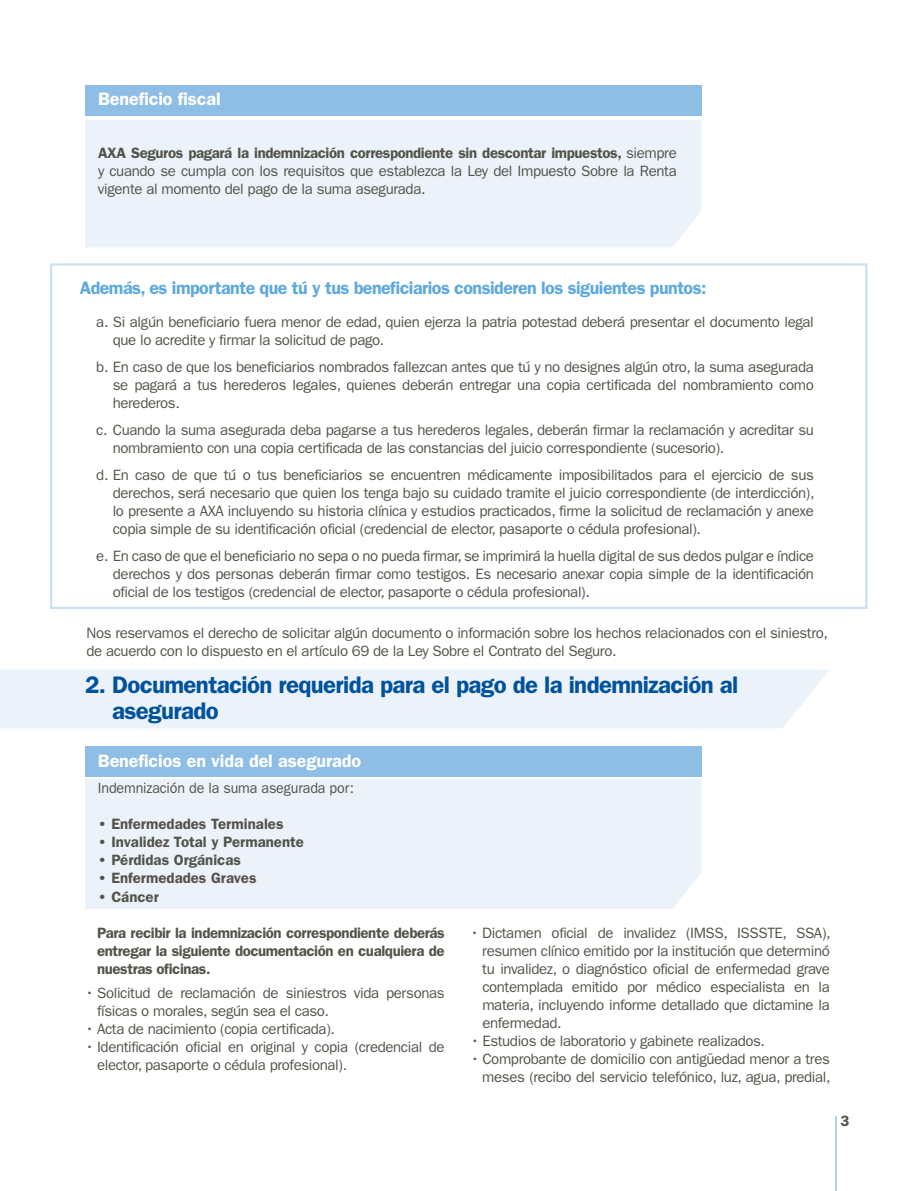
<style>
.page{position:relative;width:915px;height:1191px;background:#fff}
.page>*{position:absolute;margin:0;border:0;box-sizing:border-box;transform-origin:0 0}
.t1{font:600 24px/25.5px "ITC Franklin Gothic Std";letter-spacing:-.025em;color:#00529c}
.t2{font:600 18px "ITC Franklin Gothic Std";letter-spacing:-.03em;color:#5da9dd}
.t3{font:600 18px "ITC Franklin Gothic Std";letter-spacing:-.005em;color:#fff}
.t4{font:15px/18px "ITC Franklin Gothic Std";letter-spacing:-.025em;color:#54534a}
.t5{font:600 15px/18px "ITC Franklin Gothic Std";color:#54534a;text-align:justify}
.t6{font:15px "ITC Franklin Gothic Std";letter-spacing:-.025em;color:#54534a;scale:.95 1}
.s1{font-weight:600}
</style>
<div class="page">
<hr style="left:835px;top:1116px;width:1px;height:75px;background:#5da9dd">
<div style="left:50px;top:263px;width:817px;height:346px;border:2px solid #ccdff3"></div>
<div style="left:0;top:670px;width:829px;height:58px;background:#ecf2fa"></div>
<div style="left:85px;top:779px;width:616px;height:130px;background:#ecf2fa"></div>
<div style="left:85px;top:746px;width:616px;height:30px;background:#8ebde6"></div>
<div style="left:85px;top:120px;width:616px;height:127px;background:#ecf2fa"></div>
<div style="left:85px;top:85px;width:616px;height:31px;background:#8ebde6"></div>
<p class="t3" style="left:98px;top:88px;width:124px">Beneficio fiscal</p>
<p class="t4" style="left:98px;top:144px;width:580px;text-align:justify"><span class="s1">AXA Seguros pagará la indemnización correspondiente sin descontar impuestos,</span> siempre y cuando se cumpla con los requisitos que establezca la Ley del Impuesto Sobre la Renta vigente al momento del pago de la suma asegurada.</p>
<p class="t2" style="left:80px;top:277px;width:628px">Además, es importante que tú y tus beneficiarios consideren los siguientes puntos:</p>
<p class="t4" style="left:113px;top:313px;width:702px;text-indent:-16px">a. Si algún beneficiario fuera menor de edad, quien ejerza la patria potestad deberá presentar el documento legal que lo acredite y firmar la solicitud de pago.</p>
<p class="t4" style="left:113px;top:358px;width:702px;text-align:justify;text-indent:-16px">b. En caso de que los beneficiarios nombrados fallezcan antes que tú y no designes algún otro, la suma asegurada se pagará a tus herederos legales, quienes deberán entregar una copia certificada del nombramiento como herederos.</p>
<p class="t4" style="left:113px;top:421px;width:702px;text-indent:-17px">c. Cuando la suma asegurada deba pagarse a tus herederos legales, deberán firmar la reclamación y acreditar su nombramiento con una copia certificada de las constancias del juicio correspondiente (sucesorio).</p>
<p class="t4" style="left:113px;top:466px;width:703px;text-align:justify;text-indent:-16px">d. En caso de que tú o tus beneficiarios se encuentren médicamente imposibilitados para el ejercicio de sus derechos, será necesario que quien los tenga bajo su cuidado tramite el juicio correspondiente (de interdicción), lo presente a AXA incluyendo su historia clínica y estudios practicados, firme la solicitud de reclamación y anexe copia simple de su identificación oficial (credencial de elector, pasaporte o cédula profesional).</p>
<p class="t4" style="left:113px;top:547px;width:702px;text-align:justify;text-indent:-17px">e. En caso de que el beneficiario no sepa o no pueda firmar, se imprimirá la huella digital de sus dedos pulgar e índice derechos y dos personas deberán firmar como testigos. Es necesario anexar copia simple de la identificación oficial de los testigos (credencial de elector, pasaporte o cédula profesional).</p>
<p class="t4" style="left:86px;top:623px;width:742px">Nos reservamos el derecho de solicitar algún documento o información sobre los hechos relacionados con el siniestro, de acuerdo con lo dispuesto en el artículo 69 de la Ley Sobre el Contrato del Seguro.</p>
<h1 class="t1" style="left:112px;top:672px;width:627px;text-indent:-27px">2. Documentación requerida para el pago de la indemnización al asegurado</h1>
<p class="t3" style="left:98px;top:750px;width:264px">Beneficios en vida del asegurado</p>
<p class="t6" style="left:98px;top:779px;width:271px">Indemnización de la suma asegurada por:</p>
<p class="t5" style="left:98px;top:815px;width:187px">• Enfermedades Terminales</p>
<p class="t5" style="left:98px;top:833px;width:207px">• Invalidez Total y Permanente</p>
<p class="t5" style="left:98px;top:851px;width:145px">• Pérdidas Orgánicas</p>
<p class="t5" style="left:98px;top:869px;width:160px">• Enfermedades Graves</p>
<p class="t5" style="left:98px;top:887px;width:62px">• Cáncer</p>
<p class="t5" style="left:97px;top:924px;width:349px">Para recibir la indemnización correspondiente deberás entregar la siguiente documentación en cualquiera de nuestras oficinas.</p>
<p class="t4" style="left:97px;top:984px;width:349px;text-indent:-12px">• Solicitud de reclamación de siniestros vida personas físicas o morales, según sea el caso.</p>
<p class="t4" style="left:85px;top:1020px;width:251px">• Acta de nacimiento (copia certificada).</p>
<p class="t4" style="left:97px;top:1038px;width:349px;text-indent:-12px">• Identificación oficial en original y copia (credencial de elector, pasaporte o cédula profesional).</p>
<p class="t4" style="left:482px;top:924px;width:350px;text-align:justify;text-indent:-12px">• Dictamen oficial de invalidez (IMSS, ISSSTE, SSA), resumen clínico emitido por la institución que determinó tu invalidez, o diagnóstico oficial de enfermedad grave contemplada emitido por médico especialista en la materia, incluyendo informe detallado que dictamine la enfermedad.</p>
<p class="t4" style="left:470px;top:1032px;width:296px">• Estudios de laboratorio y gabinete realizados.</p>
<p class="t4" style="left:470px;top:1050px;width:362px;text-align:right">• Comprobante de domicilio con antigüedad menor a tres meses (recibo del servicio telefónico, luz, agua, predial,</p>
<p class="t5" style="left:840px;top:1112px;width:10px">3</p>
</div>
